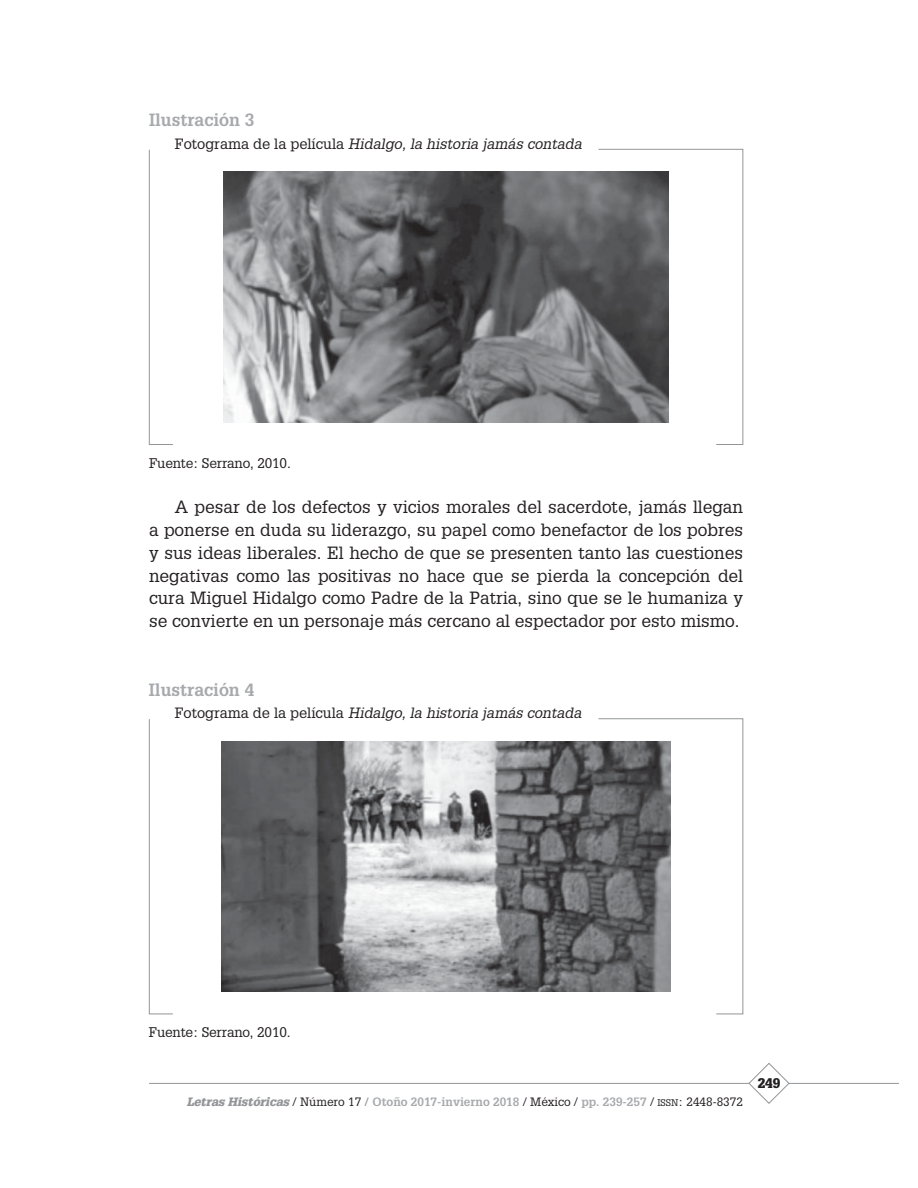
<style>
.page{position:relative;width:918px;height:1188px;background:#fff}
.page>*{position:absolute;margin:0;border:0;box-sizing:border-box;transform-origin:0 0}
.t1{font:17.25px/22.8px "Glypha";color:#231f20;text-align:justify}
.t2{font:700 17.25px "Glypha";color:#a7a9ac}
.t3{font:italic 14.55px "Glypha";color:#231f20}
.t4{font:13.65px "Glypha";letter-spacing:-.015em;color:#231f20}
.t5{font:900 13.65px "Glypha";color:#231f20}
.t6{font:700 11.85px "Glypha";color:#a7a9ac}
.s1{font-style:normal}
.s2{font-weight:900;font-style:italic;color:#939598}
.s3{font-weight:400;color:#231f20}
.s4{color:#939598}
.s5{font-family:"Glypha SC800";font-weight:400;font-size:9.45px;color:#231f20}
</style>
<div class="page">
<hr style="left:149px;top:1083px;width:749px;height:1px;background:#939598">
<svg style="left:748px;top:1063px;width:42px;height:41px"></svg>
<svg style="left:148px;top:149px;width:25px;height:296px"></svg>
<svg style="left:598px;top:148px;width:146px;height:297px"></svg>
<svg style="left:148px;top:719px;width:25px;height:296px"></svg>
<svg style="left:598px;top:718px;width:146px;height:297px"></svg>
<img style="left:222px;top:741px;width:448px;height:251px">
<img style="left:223px;top:172px;width:446px;height:250px">
<p class="t2" style="left:149px;top:114px;width:107px">Ilustración 3</p>
<p class="t3" style="left:175px;top:138px;width:408px"><span class="s1">Fotograma de la película</span> Hidalgo, la historia jamás contada</p>
<p class="t4" style="left:149px;top:458px;width:143px">Fuente: Serrano, 2010.</p>
<p class="t1" style="left:149px;top:497px;width:596px;text-indent:26px">A pesar de los defectos y vicios morales del sacerdote, jamás llegan a ponerse en duda su liderazgo, su papel como benefactor de los pobres y sus ideas liberales. El hecho de que se presenten tanto las cuestiones negativas como las positivas no hace que se pierda la concepción del cura Miguel Hidalgo como Padre de la Patria, sino que se le humaniza y se convierte en un personaje más cercano al espectador por esto mismo.</p>
<p class="t2" style="left:149px;top:683px;width:107px">Ilustración 4</p>
<p class="t3" style="left:175px;top:708px;width:408px"><span class="s1">Fotograma de la película</span> Hidalgo, la historia jamás contada</p>
<p class="t4" style="left:149px;top:1027px;width:143px">Fuente: Serrano, 2010.</p>
<p class="t6" style="left:187px;top:1097px;width:558px"><span class="s2">Letras Históricas</span> <span class="s3">/ Número 17</span> <span class="s4">/</span> Otoño 2017-invierno 2018 <span class="s3">/ México /</span> pp. 239-257 <span class="s3">/</span> <span class="s5">ISSN</span><span class="s3">: 2448-8372</span></p>
<p class="t5" style="left:758px;top:1078px;width:24px">249</p>
</div>
